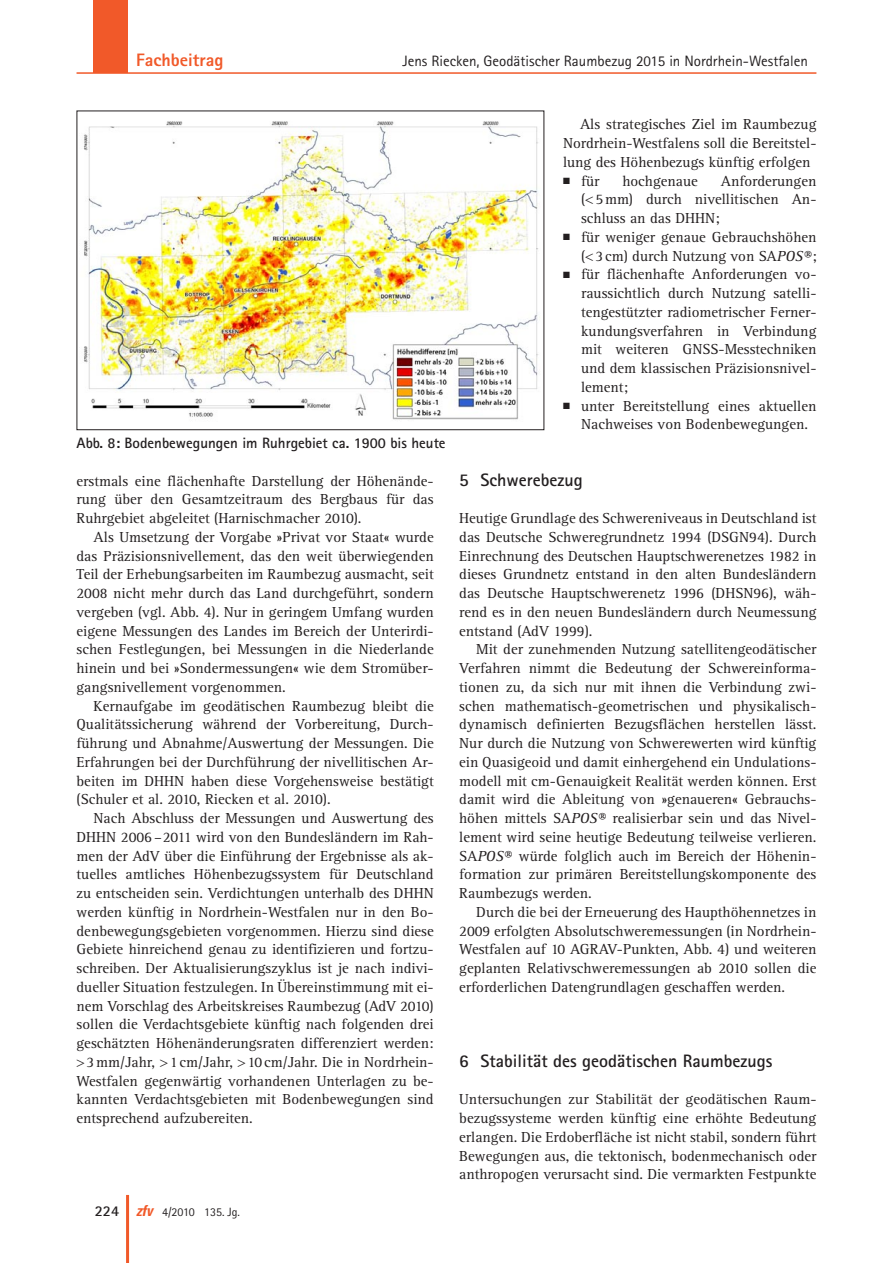
<style>
.page{position:relative;width:893px;height:1263px;background:#fff}
.page>*{position:absolute;margin:0;border:0;box-sizing:border-box;transform-origin:0 0}
._11_titel_1{font:700 18px "Rotis Sans Serif";color:#231f20}
.t1{font:800 18px "Rotis Sans Serif";color:#f15929}
._01_normal{font:15px/18.8px "Rotis Serif";color:#231f20;text-align:justify}
._01_normal_oEZ_AA{font:15px/18.8px "Rotis Serif";color:#231f20;text-align:justify}
._02_normal_bp{font:15px/18.8px "Rotis Serif";color:#231f20;text-align:justify}
.t2{font:15px "Rotis Sans Serif";color:#231f20}
._03_abb{font:700 15px "Rotis Sans Serif";color:#231f20}
.t3{font:12px "Rotis Sans Serif";color:#231f20}
.s1{font-weight:700;font-size:15px}
.s2{font-family:"Univers";font-weight:700;font-style:italic;font-stretch:condensed;font-size:15px;color:#f15929}
.s3{font-style:italic}
</style>
<div class="page">
<div style="left:94px;top:0;width:34px;height:72px;background:#f15929"></div>
<hr style="left:77px;top:72px;width:739px;height:2px;background:#f15929">
<hr style="left:126px;top:1195px;width:3px;height:68px;background:#f15929">
<img style="left:84px;top:121px;width:456px;height:299px">
<p class="t1" style="left:136px;top:48px;width:89px">Fachbeitrag</p>
<p class="t2" style="left:402px;top:52px;width:407px">Jens Riecken, Geodätischer Raumbezug 2015 in Nordrhein-Westfalen</p>
<p class="_03_abb" style="left:77px;top:433px;width:371px">Abb. 8: Bodenbewegungen im Ruhrgebiet ca. 1900 bis heute</p>
<p class="_01_normal_oEZ_AA" style="left:77px;top:472px;width:359px">erstmals eine flächenhafte Darstellung der Höhenände&shy;rung über den Gesamtzeitraum des Bergbaus für das Ruhrgebiet abgeleitet (Harnischmacher 2010).</p>
<p class="_01_normal" style="left:77px;top:528px;width:359px;text-indent:17px">Als Umsetzung der Vorgabe »Privat vor Staat« wurde das Präzisionsnivellement, das den weit überwiegenden Teil der Erhebungsarbeiten im Raumbezug ausmacht, seit 2008 nicht mehr durch das Land durchgeführt, sondern vergeben (vgl. Abb. 4). Nur in geringem Umfang wurden eigene Messungen des Landes im Bereich der Unterirdi&shy;schen Festlegungen, bei Messungen in die Niederlande hinein und bei »Sondermessungen« wie dem Stromüber&shy;gangsnivellement vorgenommen.</p>
<p class="_01_normal" style="left:77px;top:697px;width:359px;text-indent:17px">Kernaufgabe im geodätischen Raumbezug bleibt die Qualitätssicherung während der Vorbereitung, Durch&shy;führung und Abnahme/Auswertung der Messungen. Die Erfahrungen bei der Durchführung der nivellitischen Ar&shy;beiten im DHHN haben diese Vorgehensweise bestätigt (Schuler et al. 2010, Riecken et al. 2010).</p>
<p class="_01_normal" style="left:94px;top:809px;width:342px">Nach Abschluss der Messungen und Auswertung des</p>
<p class="_01_normal" style="left:77px;top:828px;width:359px">DHHN 2006 –2011 wird von den Bundesländern im Rah-</p>
<p class="_01_normal" style="left:77px;top:847px;width:359px">men der AdV über die Einführung der Ergebnisse als ak-</p>
<p class="_01_normal" style="left:77px;top:865px;width:359px">tuelles amtliches Höhenbezugssystem für Deutschland</p>
<p class="_01_normal" style="left:77px;top:884px;width:359px">zu entscheiden sein. Verdichtungen unterhalb des DHHN</p>
<p class="_01_normal" style="left:77px;top:903px;width:359px">werden künftig in Nordrhein-Westfalen nur in den Bo-</p>
<p class="_01_normal" style="left:77px;top:922px;width:359px">denbewegungsgebieten vorgenommen. Hierzu sind diese</p>
<p class="_01_normal" style="left:77px;top:940px;width:359px">Gebiete hinreichend genau zu identifizieren und fortzu-</p>
<p class="_01_normal" style="left:77px;top:959px;width:359px">schreiben. Der Aktualisierungszyklus ist je nach indivi-</p>
<p class="_01_normal" style="left:77px;top:978px;width:359px">dueller Situation festzulegen. In Übereinstimmung mit ei-</p>
<p class="_01_normal" style="left:77px;top:997px;width:359px">nem Vorschlag des Arbeitskreises Raumbezug (AdV 2010)</p>
<p class="_01_normal" style="left:77px;top:1015px;width:359px">sollen die Verdachtsgebiete künftig nach folgenden drei</p>
<p class="_01_normal" style="left:77px;top:1034px;width:359px">geschätzten Höhenänderungsraten differenziert werden:</p>
<p class="_01_normal" style="left:87px;top:1053px;width:347px">3mm/Jahr, 1cm/Jahr, 10cm/Jahr. Die in Nordrhein-</p>
<p class="_01_normal" style="left:77px;top:1072px;width:359px">Westfalen gegenwärtig vorhandenen Unterlagen zu be-</p>
<p class="_01_normal" style="left:77px;top:1090px;width:359px">kannten Verdachtsgebieten mit Bodenbewegungen sind</p>
<p class="_01_normal" style="left:77px;top:1109px;width:178px">entsprechend aufzubereiten.</p>
<p class="t3" style="left:95px;top:1205px;width:147px"><span class="s1">224</span> <span class="s2">zfv</span> 4/2010 135. Jg.</p>
<p class="_01_normal" style="left:563px;top:115px;width:255px;text-indent:17px">Als strategisches Ziel im Raumbezug Nordrhein-Westfalens soll die Bereitstel&shy;lung des Höhenbezugs künftig erfolgen</p>
<p class="_02_normal_bp" style="left:563px;top:172px;width:38px">■ für</p>
<p class="_02_normal_bp" style="left:622px;top:172px;width:77px">hochgenaue</p>
<p class="_02_normal_bp" style="left:581px;top:172px;width:237px;text-indent:140px">Anforderungen ( 5mm) durch nivellitischen An&shy;schluss an das DHHN;</p>
<p class="_02_normal_bp" style="left:563px;top:228px;width:255px;text-align:right">■ für weniger genaue Gebrauchshöhen ( 3cm) durch Nutzung von SA<span class="s3">POS</span>®;</p>
<p class="_02_normal_bp" style="left:581px;top:265px;width:237px;text-indent:-18px">■ für flächenhafte Anforderungen vo&shy;raussichtlich durch Nutzung satelli&shy;tengestützter radiometrischer Ferner&shy;kundungsverfahren in Verbindung mit weiteren GNSS-Messtechniken und dem klassischen Präzisionsnivel&shy;lement;</p>
<p class="_02_normal_bp" style="left:581px;top:397px;width:237px;text-indent:-18px">■ unter Bereitstellung eines aktuellen<br>Nachweises von Bodenbewegungen.</p>
<p class="_11_titel_1" style="left:459px;top:468px;width:125px">5 Schwerebezug</p>
<p class="_01_normal_oEZ_AA" style="left:459px;top:509px;width:359px">Heutige Grundlage des Schwereniveaus in Deutschland ist das Deutsche Schweregrundnetz 1994 (DSGN94). Durch Einrechnung des Deutschen Hauptschwerenetzes 1982 in dieses Grundnetz entstand in den alten Bundesländern das Deutsche Hauptschwerenetz 1996 (DHSN96), wäh&shy;rend es in den neuen Bundesländern durch Neumessung entstand (AdV 1999).</p>
<p class="_01_normal" style="left:459px;top:640px;width:359px;text-indent:17px">Mit der zunehmenden Nutzung satellitengeodätischer Verfahren nimmt die Bedeutung der Schwereinforma&shy;tionen zu, da sich nur mit ihnen die Verbindung zwi&shy;schen mathematisch-geometrischen und physikalisch&shy;dynamisch definierten Bezugsflächen herstellen lässt.<br>Nur durch die Nutzung von Schwerewerten wird künftig ein Quasigeoid und damit einhergehend ein Undulations&shy;modell mit cm‑Genauigkeit Realität werden können. Erst damit wird die Ableitung von »genaueren« Gebrauchs&shy;höhen mittels SA<span class="s3">POS</span>® realisierbar sein und das Nivel&shy;lement wird seine heutige Bedeutung teilweise verlieren.<br>SA<span class="s3">POS</span>® würde folglich auch im Bereich der Höhenin&shy;formation zur primären Bereitstellungskomponente des Raumbezugs werden.</p>
<p class="_01_normal" style="left:459px;top:903px;width:359px;text-indent:17px">Durch die bei der Erneuerung des Haupthöhennetzes in 2009 erfolgten Absolutschweremessungen (in Nordrhein-Westfalen auf 10 AGRAV-Punkten, Abb. 4) und weiteren geplanten Relativschweremessungen ab 2010 sollen die erforderlichen Datengrundlagen geschaffen werden.</p>
<p class="_11_titel_1" style="left:459px;top:1049px;width:315px">6 Stabilität des geodätischen Raumbezugs</p>
<p class="_01_normal_oEZ_AA" style="left:459px;top:1090px;width:359px">Untersuchungen zur Stabilität der geodätischen Raum&shy;bezugssysteme werden künftig eine erhöhte Bedeutung erlangen. Die Erdoberfläche ist nicht stabil, sondern führt Bewegungen aus, die tektonisch, bodenmechanisch oder anthropogen verursacht sind. Die vermarkten Festpunkte</p>
</div>
